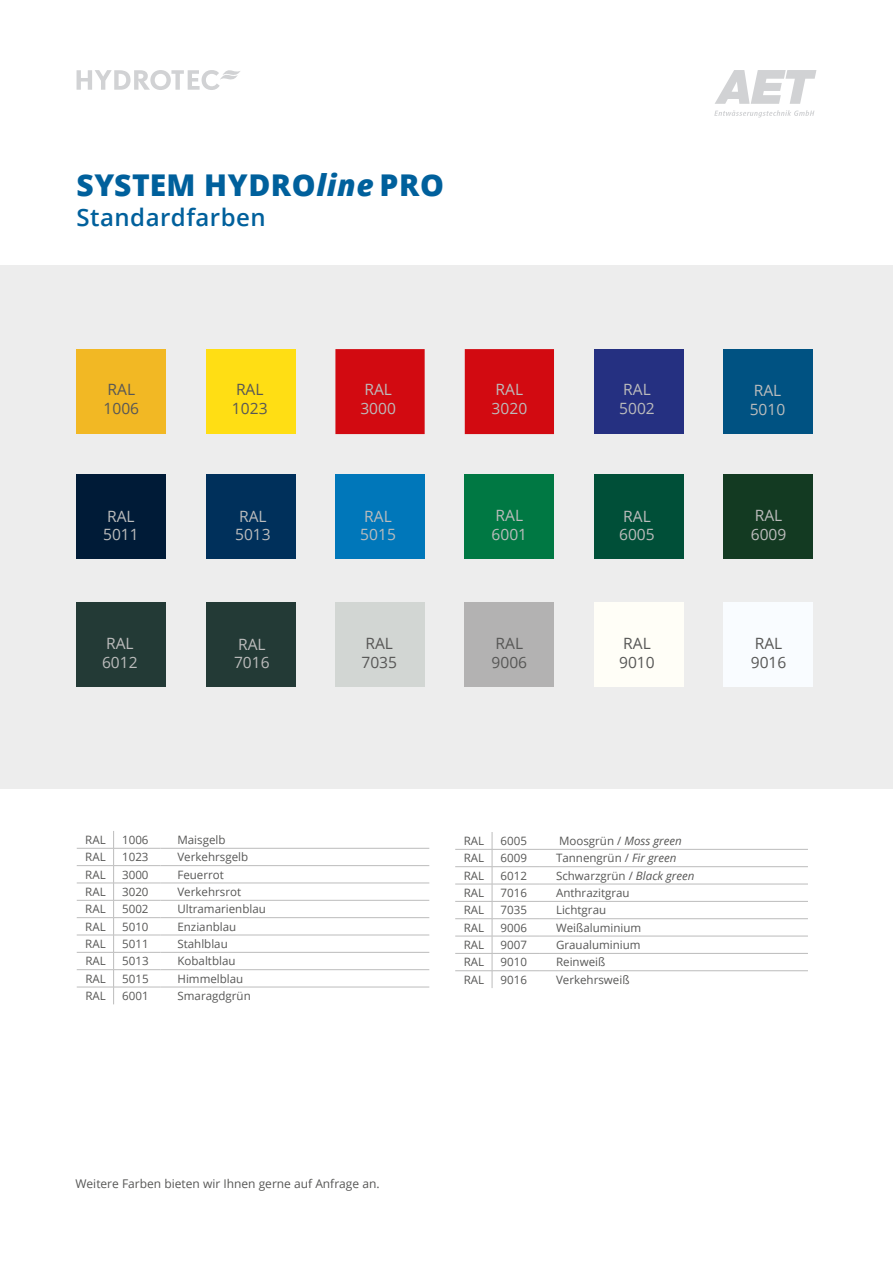
<style>
.page{position:relative;width:893px;height:1263px;background:#fff}
.page>*{position:absolute;margin:0;border:0;box-sizing:border-box;transform-origin:0 0}
.t1{font:800 30px "Open Sans";letter-spacing:.02em;color:#00609c}
.t2{font:600 24px "Open Sans";letter-spacing:.02em;color:#00609c}
.t3{font:15.6px/18.8px "Open Sans";color:#bcbcbc}
.t4{font:15.6px/18.8px "Open Sans";color:#575756}
.t5{font:12px "Open Sans";color:#575756}
.t6{font:11.55px "Open Sans";color:#575756}
.s1{font-style:italic}
</style>
<div class="page">
<hr style="left:77px;top:848px;width:37px;height:1px;background:#bcbcbc">
<hr style="left:114px;top:848px;width:46px;height:1px;background:#bcbcbc">
<hr style="left:160px;top:848px;width:269px;height:1px;background:#bcbcbc">
<hr style="left:77px;top:865px;width:37px;height:1px;background:#bcbcbc">
<hr style="left:114px;top:865px;width:46px;height:1px;background:#bcbcbc">
<hr style="left:160px;top:865px;width:269px;height:1px;background:#bcbcbc">
<hr style="left:77px;top:883px;width:37px;height:1px;background:#bcbcbc">
<hr style="left:114px;top:883px;width:46px;height:1px;background:#bcbcbc">
<hr style="left:160px;top:883px;width:269px;height:1px;background:#bcbcbc">
<hr style="left:77px;top:900px;width:37px;height:1px;background:#bcbcbc">
<hr style="left:114px;top:900px;width:46px;height:1px;background:#bcbcbc">
<hr style="left:160px;top:900px;width:269px;height:1px;background:#bcbcbc">
<hr style="left:77px;top:917px;width:37px;height:1px;background:#bcbcbc">
<hr style="left:114px;top:917px;width:46px;height:1px;background:#bcbcbc">
<hr style="left:160px;top:917px;width:269px;height:1px;background:#bcbcbc">
<hr style="left:77px;top:935px;width:37px;height:1px;background:#bcbcbc">
<hr style="left:114px;top:935px;width:46px;height:1px;background:#bcbcbc">
<hr style="left:160px;top:935px;width:269px;height:1px;background:#bcbcbc">
<hr style="left:77px;top:952px;width:37px;height:1px;background:#bcbcbc">
<hr style="left:114px;top:952px;width:46px;height:1px;background:#bcbcbc">
<hr style="left:160px;top:952px;width:269px;height:1px;background:#bcbcbc">
<hr style="left:77px;top:969px;width:37px;height:1px;background:#bcbcbc">
<hr style="left:114px;top:969px;width:46px;height:1px;background:#bcbcbc">
<hr style="left:160px;top:969px;width:269px;height:1px;background:#bcbcbc">
<hr style="left:77px;top:987px;width:37px;height:1px;background:#bcbcbc">
<hr style="left:114px;top:987px;width:46px;height:1px;background:#bcbcbc">
<hr style="left:160px;top:987px;width:269px;height:1px;background:#bcbcbc">
<svg style="left:113px;top:831px;width:1px;height:173px"></svg>
<svg style="left:492px;top:832px;width:1px;height:156px"></svg>
<hr style="left:455px;top:849px;width:37px;height:1px;background:#bcbcbc">
<hr style="left:492px;top:849px;width:47px;height:1px;background:#bcbcbc">
<hr style="left:539px;top:849px;width:269px;height:1px;background:#bcbcbc">
<hr style="left:455px;top:866px;width:37px;height:1px;background:#bcbcbc">
<hr style="left:492px;top:866px;width:47px;height:1px;background:#bcbcbc">
<hr style="left:539px;top:866px;width:269px;height:1px;background:#bcbcbc">
<hr style="left:455px;top:884px;width:37px;height:1px;background:#bcbcbc">
<hr style="left:492px;top:884px;width:47px;height:1px;background:#bcbcbc">
<hr style="left:539px;top:884px;width:269px;height:1px;background:#bcbcbc">
<hr style="left:455px;top:901px;width:37px;height:1px;background:#bcbcbc">
<hr style="left:492px;top:901px;width:47px;height:1px;background:#bcbcbc">
<hr style="left:539px;top:901px;width:269px;height:1px;background:#bcbcbc">
<hr style="left:455px;top:918px;width:37px;height:1px;background:#bcbcbc">
<hr style="left:492px;top:918px;width:47px;height:1px;background:#bcbcbc">
<hr style="left:539px;top:918px;width:269px;height:1px;background:#bcbcbc">
<hr style="left:455px;top:936px;width:37px;height:1px;background:#bcbcbc">
<hr style="left:492px;top:936px;width:47px;height:1px;background:#bcbcbc">
<hr style="left:539px;top:936px;width:269px;height:1px;background:#bcbcbc">
<hr style="left:455px;top:953px;width:37px;height:1px;background:#bcbcbc">
<hr style="left:492px;top:953px;width:47px;height:1px;background:#bcbcbc">
<hr style="left:539px;top:953px;width:269px;height:1px;background:#bcbcbc">
<hr style="left:455px;top:970px;width:37px;height:1px;background:#bcbcbc">
<hr style="left:492px;top:970px;width:47px;height:1px;background:#bcbcbc">
<hr style="left:539px;top:970px;width:269px;height:1px;background:#bcbcbc">
<div style="left:0;top:265px;width:893px;height:524px;background:#ededed"></div>
<div style="left:77px;top:349px;width:89px;height:85px;background:#f2b824"></div>
<div style="left:206px;top:349px;width:89px;height:85px;background:#ffde14"></div>
<svg style="left:335px;top:349px;width:219px;height:85px"></svg>
<div style="left:594px;top:349px;width:89px;height:85px;background:#253081"></div>
<div style="left:723px;top:349px;width:90px;height:85px;background:#005282"></div>
<div style="left:77px;top:474px;width:89px;height:85px;background:#001b37"></div>
<div style="left:206px;top:474px;width:89px;height:85px;background:#00305b"></div>
<div style="left:335px;top:474px;width:90px;height:85px;background:#0077ba"></div>
<div style="left:465px;top:474px;width:89px;height:85px;background:#007843"></div>
<div style="left:594px;top:474px;width:89px;height:85px;background:#004f38"></div>
<div style="left:723px;top:474px;width:90px;height:85px;background:#133a22"></div>
<div style="left:77px;top:602px;width:89px;height:85px;background:#233a36"></div>
<div style="left:206px;top:602px;width:89px;height:85px;background:#233a36"></div>
<div style="left:335px;top:602px;width:90px;height:85px;background:#d2d6d3"></div>
<div style="left:465px;top:602px;width:89px;height:85px;background:#b3b2b2"></div>
<div style="left:594px;top:602px;width:89px;height:85px;background:#fffef7"></div>
<div style="left:723px;top:602px;width:90px;height:85px;background:#f9fcff"></div>
<svg style="left:77px;top:70px;width:163px;height:20px"></svg>
<svg style="left:715px;top:70px;width:101px;height:34px"></svg>
<svg style="left:714px;top:110px;width:100px;height:8px"></svg>
<h1 class="t1" style="left:77px;top:162px;width:369px">SYSTEM HYDRO<span class="s1">line</span> PRO</h1>
<h2 class="t2" style="left:77px;top:201px;width:191px">Standardfarben</h2>
<h3 class="t4" style="left:104px;top:380px;width:37px">RAL<br>1006</h3>
<h3 class="t4" style="left:232px;top:380px;width:37px">RAL<br>1023</h3>
<h3 class="t3" style="left:360px;top:380px;width:37px">RAL<br>3000</h3>
<h3 class="t3" style="left:492px;top:380px;width:37px">RAL<br>3020</h3>
<h3 class="t3" style="left:619px;top:380px;width:37px">RAL<br>5002</h3>
<h3 class="t3" style="left:750px;top:381px;width:37px">RAL<br>5010</h3>
<h3 class="t3" style="left:103px;top:506px;width:37px">RAL<br>5011</h3>
<h3 class="t3" style="left:235px;top:506px;width:37px">RAL<br>5013</h3>
<h3 class="t3" style="left:492px;top:506px;width:37px">RAL<br>6001</h3>
<h3 class="t3" style="left:619px;top:506px;width:37px">RAL<br>6005</h3>
<h3 class="t3" style="left:360px;top:506px;width:37px">RAL<br>5015</h3>
<h3 class="t3" style="left:751px;top:506px;width:37px">RAL<br>6009</h3>
<h3 class="t3" style="left:102px;top:633px;width:37px">RAL<br>6012</h3>
<h3 class="t3" style="left:234px;top:634px;width:37px">RAL<br>7016</h3>
<h3 class="t4" style="left:492px;top:633px;width:37px">RAL<br>9006</h3>
<h3 class="t4" style="left:361px;top:633px;width:37px">RAL<br>7035</h3>
<h3 class="t4" style="left:619px;top:633px;width:37px">RAL<br>9010</h3>
<h3 class="t4" style="left:751px;top:633px;width:37px">RAL<br>9016</h3>
<p class="t6" style="left:85px;top:832px;width:22px">RAL</p>
<p class="t6" style="left:122px;top:832px;width:28px">1006</p>
<p class="t6" style="left:177px;top:832px;width:50px">Maisgelb</p>
<p class="t6" style="left:85px;top:849px;width:22px">RAL</p>
<p class="t6" style="left:122px;top:849px;width:28px">1023</p>
<p class="t6" style="left:177px;top:849px;width:72px">Verkehrsgelb</p>
<p class="t6" style="left:85px;top:866px;width:22px">RAL</p>
<p class="t6" style="left:122px;top:866px;width:28px">3000</p>
<p class="t6" style="left:177px;top:866px;width:48px">Feuerrot</p>
<p class="t6" style="left:85px;top:884px;width:22px">RAL</p>
<p class="t6" style="left:122px;top:884px;width:28px">3020</p>
<p class="t6" style="left:177px;top:884px;width:65px">Verkehrsrot</p>
<p class="t6" style="left:85px;top:901px;width:22px">RAL</p>
<p class="t6" style="left:122px;top:901px;width:28px">5002</p>
<p class="t6" style="left:177px;top:901px;width:90px">Ultramarienblau</p>
<p class="t6" style="left:85px;top:919px;width:22px">RAL</p>
<p class="t6" style="left:122px;top:919px;width:28px">5010</p>
<p class="t6" style="left:177px;top:919px;width:60px">Enzianblau</p>
<p class="t6" style="left:85px;top:936px;width:22px">RAL</p>
<p class="t6" style="left:122px;top:936px;width:28px">5011</p>
<p class="t6" style="left:177px;top:936px;width:52px">Stahlblau</p>
<p class="t6" style="left:85px;top:953px;width:22px">RAL</p>
<p class="t6" style="left:122px;top:953px;width:28px">5013</p>
<p class="t6" style="left:177px;top:953px;width:60px">Kobaltblau</p>
<p class="t6" style="left:85px;top:971px;width:22px">RAL</p>
<p class="t6" style="left:122px;top:971px;width:28px">5015</p>
<p class="t6" style="left:177px;top:971px;width:67px">Himmelblau</p>
<p class="t6" style="left:85px;top:988px;width:22px">RAL</p>
<p class="t6" style="left:122px;top:988px;width:28px">6001</p>
<p class="t6" style="left:177px;top:988px;width:75px">Smaragdgrün</p>
<p class="t5" style="left:75px;top:1175px;width:306px">Weitere Farben bieten wir Ihnen gerne auf Anfrage an.</p>
<p class="t6" style="left:464px;top:833px;width:22px">RAL</p>
<p class="t6" style="left:501px;top:833px;width:28px">6005</p>
<p class="t6" style="left:559px;top:833px;width:124px">Moosgrün / <span class="s1">Moss green</span></p>
<p class="t6" style="left:464px;top:850px;width:22px">RAL</p>
<p class="t6" style="left:501px;top:850px;width:28px">6009</p>
<p class="t6" style="left:556px;top:850px;width:122px">Tannengrün / <span class="s1">Fir green</span></p>
<p class="t6" style="left:464px;top:868px;width:22px">RAL</p>
<p class="t6" style="left:501px;top:868px;width:28px">6012</p>
<p class="t6" style="left:556px;top:868px;width:140px">Schwarzgrün / <span class="s1">Black green</span></p>
<p class="t6" style="left:464px;top:885px;width:22px">RAL</p>
<p class="t6" style="left:501px;top:885px;width:28px">7016</p>
<p class="t6" style="left:556px;top:885px;width:75px">Anthrazitgrau</p>
<p class="t6" style="left:464px;top:902px;width:22px">RAL</p>
<p class="t6" style="left:501px;top:902px;width:28px">7035</p>
<p class="t6" style="left:556px;top:902px;width:52px">Lichtgrau</p>
<p class="t6" style="left:464px;top:920px;width:22px">RAL</p>
<p class="t6" style="left:501px;top:920px;width:28px">9006</p>
<p class="t6" style="left:556px;top:920px;width:87px">Weißaluminium</p>
<p class="t6" style="left:464px;top:937px;width:22px">RAL</p>
<p class="t6" style="left:501px;top:937px;width:28px">9007</p>
<p class="t6" style="left:556px;top:937px;width:86px">Graualuminium</p>
<p class="t6" style="left:464px;top:954px;width:22px">RAL</p>
<p class="t6" style="left:501px;top:954px;width:28px">9010</p>
<p class="t6" style="left:556px;top:954px;width:51px">Reinweiß</p>
<p class="t6" style="left:464px;top:972px;width:22px">RAL</p>
<p class="t6" style="left:501px;top:972px;width:28px">9016</p>
<p class="t6" style="left:556px;top:972px;width:75px">Verkehrsweiß</p>
</div>
